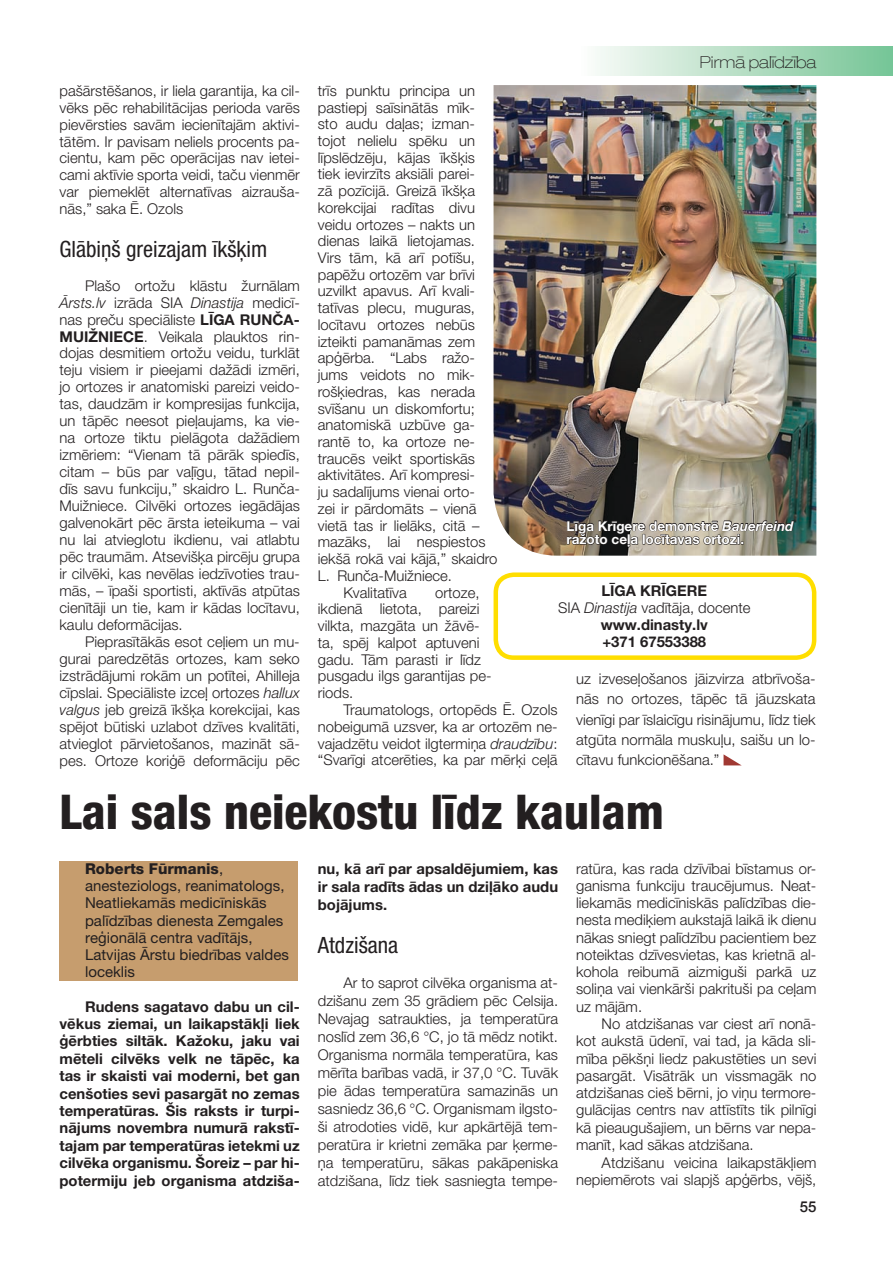
<style>
.page{position:relative;width:893px;height:1263px;background:#fff}
.page>*{position:absolute;margin:0;border:0;box-sizing:border-box;transform-origin:0 0}
.VIRSRAKSTS{font:800 condensed 48px "Helvetica Neue LT Pro";color:#231f20}
.SUBVIRS{font:condensed 22.5px "Helvetica Neue LT Pro";color:#231f20}
.rubrika{font:100 expanded 16.5px "Helvetica Neue LT Pro";color:#231f20}
.AUTORS{font:15px/17.2px "Helvetica Neue LT Pro";color:#231f20}
.t1{font:500 15px "Helvetica Neue";color:#231f20}
.txt{font:300 14.85px/16.6px "Helvetica Neue LT Pro";color:#231f20;text-align:justify}
.txt-2{font:700 14.85px/17.4px "Helvetica Neue LT Pro";color:#231f20;text-align:justify}
.VIZITKARTE{font:300 14.85px/16.6px "Helvetica Neue LT Pro";color:#231f20;text-align:center}
.VIZITKARTE-2{font:700 14.85px "Helvetica Neue LT Pro";color:#231f20}
.fotoparaksts_WHITE{font:700 13.5px/13.5px "Helvetica Neue LT Pro";color:#fff}
.s1{font-style:italic}
.s2{font-weight:700}
.s3{font-weight:800}
</style>
<div class="page">
<div style="left:578px;top:47px;width:315px;height:29px;background:linear-gradient(to right,#fdfdfb,#75c495)"></div>
<div style="left:60px;top:861px;width:238px;height:120px;background:#c69d6e"></div>
<svg style="left:724px;top:754px;width:17px;height:11px"></svg>
<img style="left:494px;top:85px;width:322px;height:471px">
<div style="left:494px;top:572px;width:322px;height:88px;border:4px solid #ffde00;border-radius:18px"></div>
<svg style="left:567px;top:520px;width:228px;height:28px"></svg>
<p class="txt" style="left:60px;top:82px;width:242px">pašārstēšanos, ir liela garantija, ka cil&shy;vēks pēc rehabilitācijas perioda varēs pievērsties savām iecienītajām aktivi&shy;tātēm. Ir pavisam neliels procents pa&shy;cientu, kam pēc operācijas nav ietei&shy;cami aktīvie sporta veidi, taču vienmēr var piemeklēt alternatīvas aizrauša&shy;nās,” saka Ē. Ozols</p>
<p class="SUBVIRS" style="left:60px;top:236px;width:209px">Glābiņš greizajam īkšķim</p>
<p class="txt" style="left:60px;top:277px;width:242px;text-indent:26px">Plašo ortožu klāstu žurnālam <span class="s1">Ārsts.lv</span> izrāda SIA <span class="s1">Dinastija</span> medicī&shy;nas preču speciāliste <span class="s2">LĪGA RUNČA-MUIŽNIECE</span>. Veikala plauktos rin&shy;dojas desmitiem ortožu veidu, turklāt teju visiem ir pieejami dažādi izmēri, jo ortozes ir anatomiski pareizi veido&shy;tas, daudzām ir kompresijas funkcija, un tāpēc neesot pieļaujams, ka vie&shy;na ortoze tiktu pielāgota dažādiem izmēriem: “Vienam tā pārāk spiedīs, citam – būs par vaļīgu, tātad nepil&shy;dīs savu funkciju,” skaidro L. Runča-Muižniece. Cilvēki ortozes iegādājas galvenokārt pēc ārsta ieteikuma – vai nu lai atvieglotu ikdienu, vai atlabtu pēc traumām. Atsevišķa pircēju grupa ir cilvēki, kas nevēlas iedzīvoties trau&shy;mās, – īpaši sportisti, aktīvās atpūtas cienītāji un tie, kam ir kādas locītavu, kaulu deformācijas.</p>
<p class="txt" style="left:60px;top:633px;width:242px;text-indent:26px">Pieprasītākās esot ceļiem un mu&shy;gurai paredzētās ortozes, kam seko izstrādājumi rokām un potītei, Ahilleja cīpslai. Speciāliste izceļ ortozes <span class="s1">hallux valgus</span> jeb greizā īkšķa korekcijai, kas spējot būtiski uzlabot dzīves kvalitāti, atvieglot pārvietošanos, mazināt sā&shy;pes. Ortoze koriģē deformāciju pēc</p>
<p class="rubrika" style="left:700px;top:52px;width:118px">Pirmā palīdzība</p>
<p class="txt" style="left:318px;top:82px;width:181px;text-align:left">trīs punktu principa un pastiepj saīsinātās mīk&shy;sto audu daļas; izman&shy;tojot nelielu spēku un līpslēdzēju, kājas īkšķis tiek ievirzīts aksiāli parei-<br>zā pozīcijā. Greizā īkšķa korekcijai radītas divu veidu ortozes – nakts un dienas laikā lietojamas.<br>Virs tām, kā arī potīšu, papēžu ortozēm var brīvi uzvilkt apavus. Arī kvali&shy;tatīvas plecu, muguras, locītavu ortozes nebūs izteikti pamanāmas zem apģērba. “Labs ražo&shy;jums veidots no mik&shy;rošķiedras, kas nerada svīšanu un diskomfortu; anatomiskā uzbūve ga&shy;rantē to, ka ortoze ne&shy;traucēs veikt sportiskās aktivitātes. Arī kompresi-<br>ju sadalījums vienai orto-<br>zei ir pārdomāts – vienā vietā tas ir lielāks, citā – mazāks, lai nespiestos iekšā rokā vai kājā,” skaidro<br>L. Runča-Muižniece.</p>
<p class="txt" style="left:343px;top:584px;width:65px">Kvalitatīva</p>
<p class="fotoparaksts_WHITE" style="left:567px;top:519px;width:228px">Līga Krīgere demonstrē <span class="s1">Bauerfeind </span>ražoto ceļa locītavas ortozi.</p>
<p class="VIZITKARTE-2" style="left:601px;top:582px;width:107px">LĪGA KRĪGERE</p>
<p class="VIZITKARTE" style="left:558px;top:599px;width:194px">SIA <span class="s1">Dinastija</span> vadītāja, docente <span class="s2">www.dinasty.lv</span></p>
<p class="VIZITKARTE-2" style="left:602px;top:632px;width:105px">+371 67553388</p>
<p class="txt" style="left:318px;top:584px;width:175px;text-align:left;text-indent:117px">ortoze, ikdienā lietota, pareizi vilkta, mazgāta un žāvē&shy;ta, spēj kalpot aptuveni gadu. Tām parasti ir līdz pusgadu ilgs garantijas pe&shy;riods.</p>
<p class="txt" style="left:318px;top:701px;width:241px;text-indent:26px">Traumatologs, ortopēds Ē. Ozols nobeigumā uzsver, ka ar ortozēm ne&shy;vajadzētu veidot ilgtermiņa <span class="s1">draudzību</span>: “Svarīgi atcerēties, ka par mērķi ceļā</p>
<p class="txt" style="left:576px;top:668px;width:241px;line-height:20.4px">uz izveseļošanos jāizvirza atbrīvoša&shy;nās no ortozes, tāpēc tā jāuzskata vienīgi par īslaicīgu risinājumu, līdz tiek atgūta normāla muskuļu, saišu un lo&shy;cītavu funkcionēšana.”</p>
<p class="VIRSRAKSTS" style="left:60px;top:782px;width:606px">Lai sals neiekostu līdz kaulam</p>
<p class="AUTORS" style="left:85px;top:860px;width:205px"><span class="s3">Roberts Fūrmanis</span>, anesteziologs, reanimatologs,<br>Neatliekamās medicīniskās palīdzības dienesta Zemgales reģionālā centra vadītājs,<br>Latvijas Ārstu biedrības valdes loceklis</p>
<p class="txt-2" style="left:60px;top:997px;width:242px;text-indent:26px">Rudens sagatavo dabu un cil&shy;vēkus ziemai, un laikapstākļi liek ģērbties siltāk. Kažoku, jaku vai mēteli cilvēks velk ne tāpēc, ka tas ir skaisti vai moderni, bet gan cenšoties sevi pasargāt no zemas temperatūras. Šis raksts ir turpi&shy;nājums novembra numurā rakstī&shy;tajam par temperatūras ietekmi uz cilvēka organismu. Šoreiz – par hi&shy;potermiju jeb organisma atdziša-</p>
<p class="txt-2" style="left:318px;top:859px;width:242px;line-height:18px">nu, kā arī par apsaldējumiem, kas ir sala radīts ādas un dziļāko audu bojājums.</p>
<p class="SUBVIRS" style="left:318px;top:932px;width:82px">Atdzišana</p>
<p class="txt" style="left:318px;top:974px;width:242px;line-height:18px;text-indent:26px">Ar to saprot cilvēka organisma at&shy;dzišanu zem 35 grādiem pēc Celsija.<br>Nevajag satraukties, ja temperatūra noslīd zem 36,6 °C, jo tā mēdz notikt.<br>Organisma normāla temperatūra, kas mērīta barības vadā, ir 37,0 °C. Tuvāk pie ādas temperatūra samazinās un sasniedz 36,6 °C. Organismam ilgsto&shy;ši atrodoties vidē, kur apkārtējā tem&shy;peratūra ir krietni zemāka par ķerme&shy;ņa temperatūru, sākas pakāpeniska atdzišana, līdz tiek sasniegta tempe-</p>
<p class="txt" style="left:576px;top:860px;width:242px;line-height:17.2px">ratūra, kas rada dzīvībai bīstamus or&shy;ganisma funkciju traucējumus. Neat&shy;liekamās medicīniskās palīdzības die&shy;nesta mediķiem aukstajā laikā ik dienu nākas sniegt palīdzību pacientiem bez noteiktas dzīvesvietas, kas krietnā al&shy;kohola reibumā aizmiguši parkā uz soliņa vai vienkārši pakrituši pa ceļam uz mājām.</p>
<p class="txt" style="left:576px;top:1015px;width:242px;line-height:17.2px;text-indent:26px">No atdzišanas var ciest arī nonā&shy;kot aukstā ūdenī, vai tad, ja kāda sli&shy;mība pēkšņi liedz pakustēties un sevi pasargāt. Visātrāk un vissmagāk no atdzišanas cieš bērni, jo viņu termore&shy;gulācijas centrs nav attīstīts tik pilnīgi kā pieaugušajiem, un bērns var nepa&shy;manīt, kad sākas atdzišana.</p>
<p class="txt" style="left:576px;top:1153px;width:242px;line-height:17.2px;text-align:right">Atdzišanu veicina laikapstākļiem nepiemērots vai slapjš apģērbs, vējš,</p>
<p class="t1" style="left:800px;top:1194px;width:18px">55</p>
</div>
